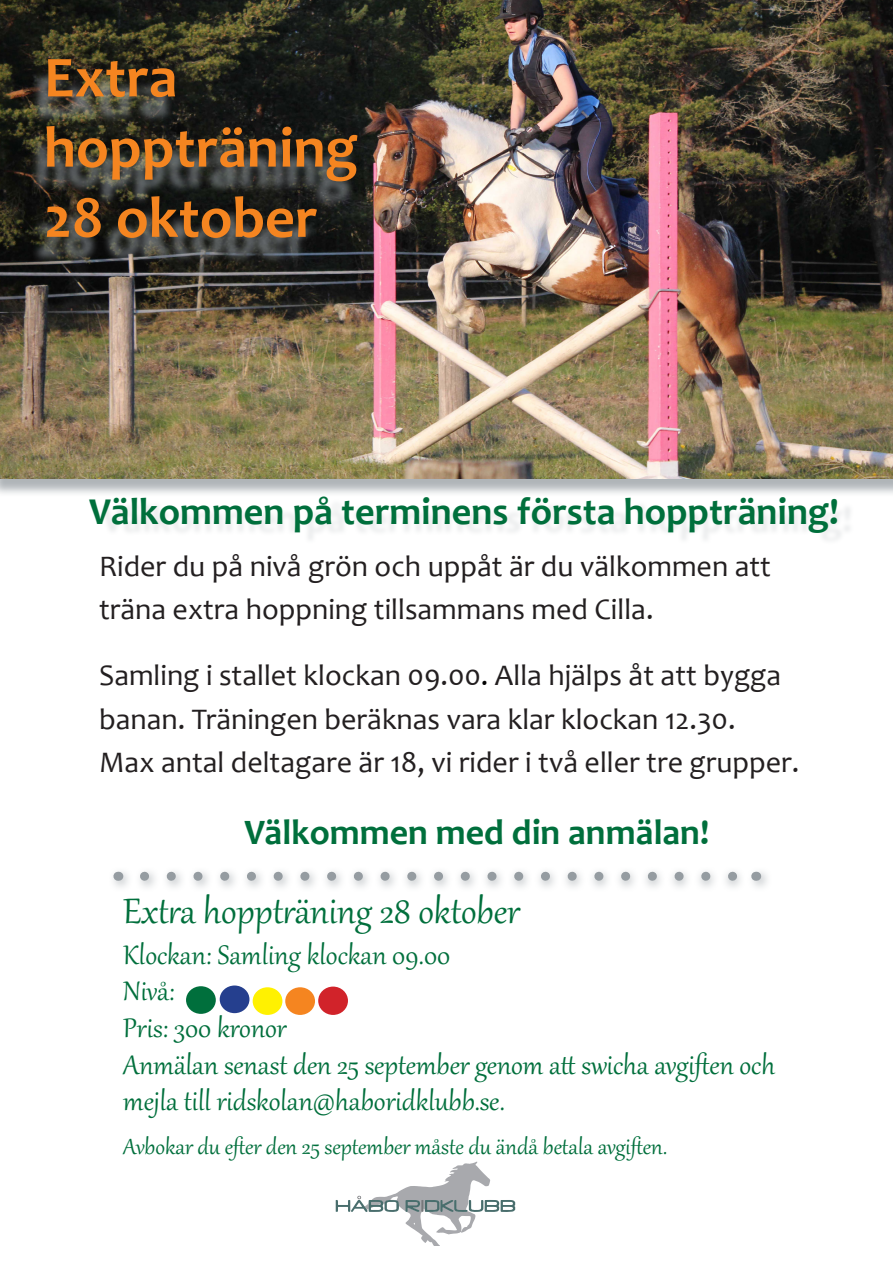
<style>
.page{position:relative;width:893px;height:1263px;background:#fff}
.page>*{position:absolute;margin:0;border:0;box-sizing:border-box;transform-origin:0 0}
.t1{font:700 58.5px/70.2px "Candara";color:#f58520}
.t2{font:43.5px "Gabriola";color:#006f3c}
.t3{font:700 38.25px "Candara";color:#006f3c}
.t4{font:700 36px "Candara";color:#006f3c}
.t5{font:33px/36px "Gabriola";color:#006f3c}
.t6{font:30px/43.5px "Candara";color:#231f20}
.t7{font:27px "Gabriola";color:#006f3c}
.s1{color:#000}
</style>
<div class="page">
<div style="left:0;top:0;width:893px;height:497px;background:#959ca1;opacity:.75"></div>
<img style="left:0;top:0;width:893px;height:478px">
<svg style="left:336px;top:1162px;width:179px;height:84px"></svg>
<div style="left:186px;top:986px;width:30px;height:28px;background:#006f3c;border-radius:50%"></div>
<div style="left:220px;top:985px;width:29px;height:28px;background:#253f8e;border-radius:50%"></div>
<div style="left:253px;top:987px;width:29px;height:28px;background:#fff101;border-radius:50%"></div>
<div style="left:285px;top:987px;width:30px;height:28px;background:#f58520;border-radius:50%"></div>
<div style="left:318px;top:986px;width:30px;height:29px;background:#d1232a;border-radius:50%"></div>
<div style="left:108px;top:866px;width:664px;height:26px;background:#959ca1;opacity:.75"></div>
<svg style="left:144px;top:872px;width:598px;height:9px"></svg>
<div style="left:30px;top:70px;width:327px;height:195px;background:#959ca1;opacity:.75"></div>
<p class="t1" style="left:44px;top:42px;width:316px">Extra hoppträning<br>28 oktober</p>
<p class="t3" style="left:89px;top:488px;width:751px">Välkommen på terminens första hoppträning!</p>
<p class="t6" style="left:99px;top:544px;width:673px">Rider du på nivå grön och uppåt är du välkommen att träna extra hoppning tillsammans med Cilla.</p>
<p class="t6" style="left:99px;top:653px;width:702px">Samling i stallet klockan 09.00<span class="s1">.</span> Alla hjälps åt att bygga banan. Träningen beräknas vara klar klockan 12.30.<br>Max antal deltagare är 18, vi rider i två eller tre grupper.</p>
<p class="t4" style="left:244px;top:810px;width:466px">Välkommen med din anmälan!</p>
<p class="t2" style="left:123px;top:882px;width:398px">Extra hoppträning 28 oktober</p>
<p class="t5" style="left:123px;top:934px;width:328px">Klockan: Samling klockan 09.00</p>
<p class="t5" style="left:123px;top:971px;width:53px">Nivå:</p>
<p class="t5" style="left:123px;top:1008px;width:165px">Pris: 300 kronor</p>
<p class="t5" style="left:123px;top:1044px;width:653px">Anmälan senast den 25 september genom att swicha avgiften och mejla till ridskolan@haboridklubb.se.</p>
<p class="t7" style="left:123px;top:1129px;width:545px">Avbokar du efter den 25 september måste du ändå betala avgiften.</p>
</div>
